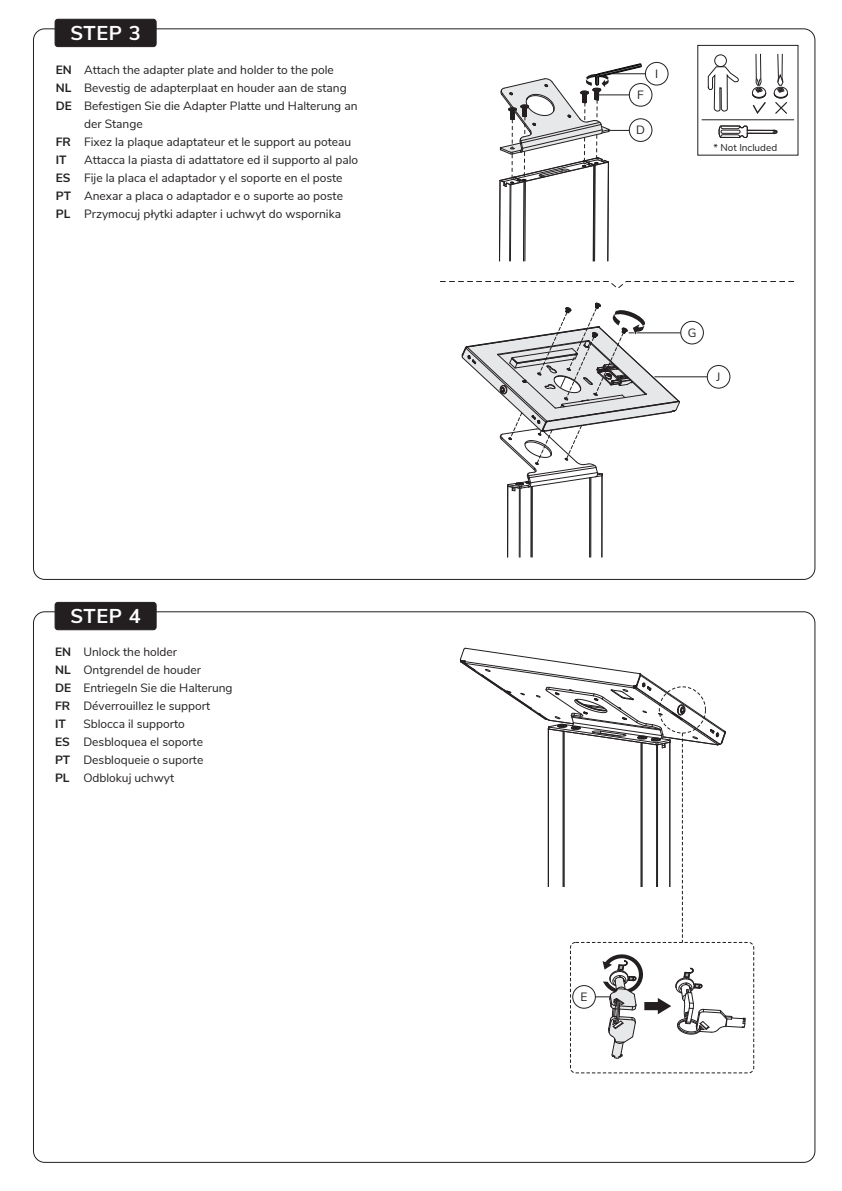
<style>
.page{position:relative;width:842px;height:1191px;background:#fff}
.page>*{position:absolute;margin:0;border:0;box-sizing:border-box;transform-origin:0 0}
.t1{font:700 20px "Nunito Sans";letter-spacing:.03em;color:#fff}
.t2{font:12px/18px "Nunito Sans";color:#231f20}
.t3{font:700 12px/18px "Nunito Sans";color:#231f20}
.t4{font:10px "Nunito Sans";color:#231f20}
</style>
<div class="page">
<svg style="left:718px;top:125px;width:59px;height:13px"></svg>
<div style="left:714px;top:55px;width:13px;height:12px;border:1px solid #231f20;border-radius:50%"></div>
<svg style="left:708px;top:66px;width:31px;height:46px"></svg>
<svg style="left:752px;top:53px;width:14px;height:61px"></svg>
<svg style="left:773px;top:53px;width:15px;height:61px"></svg>
<hr style="left:702px;top:119px;width:92px;height:1px;background:#231f20">
<svg style="left:440px;top:281px;width:355px;height:8px"></svg>
<div style="left:55px;top:19px;width:101px;height:28px;background:#231f20;border-radius:3px"></div>
<div style="left:55px;top:19px;width:102px;height:28px;border:1px solid #231f20;border-radius:3px"></div>
<div style="left:55px;top:602px;width:101px;height:28px;background:#231f20;border-radius:3px"></div>
<div style="left:55px;top:602px;width:102px;height:28px;border:1px solid #231f20;border-radius:3px"></div>
<svg style="left:499px;top:63px;width:143px;height:198px"></svg>
<hr style="left:613px;top:73px;width:33px;height:1px;background:#231f20">
<hr style="left:507px;top:486px;width:1px;height:71px;background:#231f20">
<hr style="left:519px;top:488px;width:1px;height:69px;background:#231f20">
<hr style="left:520px;top:488px;width:1px;height:69px;background:#231f20">
<hr style="left:531px;top:486px;width:1px;height:71px;background:#231f20">
<hr style="left:532px;top:486px;width:1px;height:71px;background:#231f20">
<hr style="left:589px;top:478px;width:1px;height:79px;background:#231f20">
<hr style="left:590px;top:477px;width:1px;height:80px;background:#231f20">
<hr style="left:601px;top:476px;width:1px;height:81px;background:#231f20">
<hr style="left:602px;top:476px;width:1px;height:81px;background:#231f20">
<svg style="left:461px;top:302px;width:219px;height:189px"></svg>
<hr style="left:654px;top:376px;width:56px;height:1px;background:#231f20">
<div style="left:645px;top:62px;width:23px;height:23px;border:1px solid #231f20;border-radius:50%"></div>
<div style="left:629px;top:84px;width:23px;height:22px;background:#fff;border-radius:50%"></div>
<div style="left:629px;top:83px;width:23px;height:23px;border:1px solid #231f20;border-radius:50%"></div>
<div style="left:629px;top:119px;width:23px;height:22px;background:#fff;border-radius:50%"></div>
<div style="left:629px;top:118px;width:23px;height:24px;border:1px solid #231f20;border-radius:50%"></div>
<div style="left:680px;top:321px;width:24px;height:23px;border:1px solid #231f20;border-radius:50%"></div>
<div style="left:707px;top:365px;width:23px;height:23px;background:#fff;border-radius:50%"></div>
<div style="left:707px;top:365px;width:23px;height:23px;border:1px solid #231f20;border-radius:50%"></div>
<div style="left:570px;top:942px;width:184px;height:131px;border:1px dashed #231f20;border-radius:5px"></div>
<svg style="left:588px;top:954px;width:158px;height:105px"></svg>
<svg style="left:460px;top:647px;width:266px;height:295px"></svg>
<div style="left:573px;top:985px;width:22px;height:23px;background:#fff;border-radius:50%"></div>
<div style="left:572px;top:985px;width:24px;height:23px;border:1px solid #231f20;border-radius:50%"></div>
<h1 class="t1" style="left:71px;top:18px;width:72px">STEP 3</h1>
<p class="t3" style="left:56px;top:60px;width:18px;text-align:justify">EN NL DE</p>
<p class="t3" style="left:56px;top:132px;width:17px">FR<br>IT<br>ES<br>PT<br>PL</p>
<p class="t2" style="left:84px;top:60px;width:275px">Attach the adapter plate and holder to the pole Bevestig de adapterplaat en houder aan de stang Befestigen Sie die Adapter Platte und Halterung an der Stange<br>Fixez la plaque adaptateur et le support au poteau Attacca la piasta di adattatore ed il supporto al palo Fije la placa el adaptador y el soporte en el poste Anexar a placa o adaptador e o suporte ao poste Przymocuj płytki adapter i uchwyt do wspornika</p>
<h1 class="t1" style="left:71px;top:601px;width:72px">STEP 4</h1>
<p class="t3" style="left:55px;top:642px;width:18px">EN<br>NL<br>DE<br>FR<br>IT<br>ES<br>PT<br>PL</p>
<p class="t2" style="left:83px;top:642px;width:151px">Unlock the holder<br>Ontgrendel de houder<br>Entriegeln Sie die Halterung<br>Déverrouillez le support<br>Sblocca il supporto<br>Desbloquea el soporte<br>Desbloqueie o suporte<br>Odblokuj uchwyt</p>
<p class="t2" style="left:637px;top:85px;width:8px">F</p>
<p class="t2" style="left:636px;top:120px;width:10px">D</p>
<p class="t2" style="left:655px;top:64px;width:5px">I</p>
<p class="t4" style="left:713px;top:140px;width:65px">* Not Included</p>
<p class="t2" style="left:688px;top:323px;width:10px">G</p>
<p class="t2" style="left:717px;top:367px;width:5px">J</p>
<p class="t2" style="left:580px;top:987px;width:8px">E</p>
</div>
